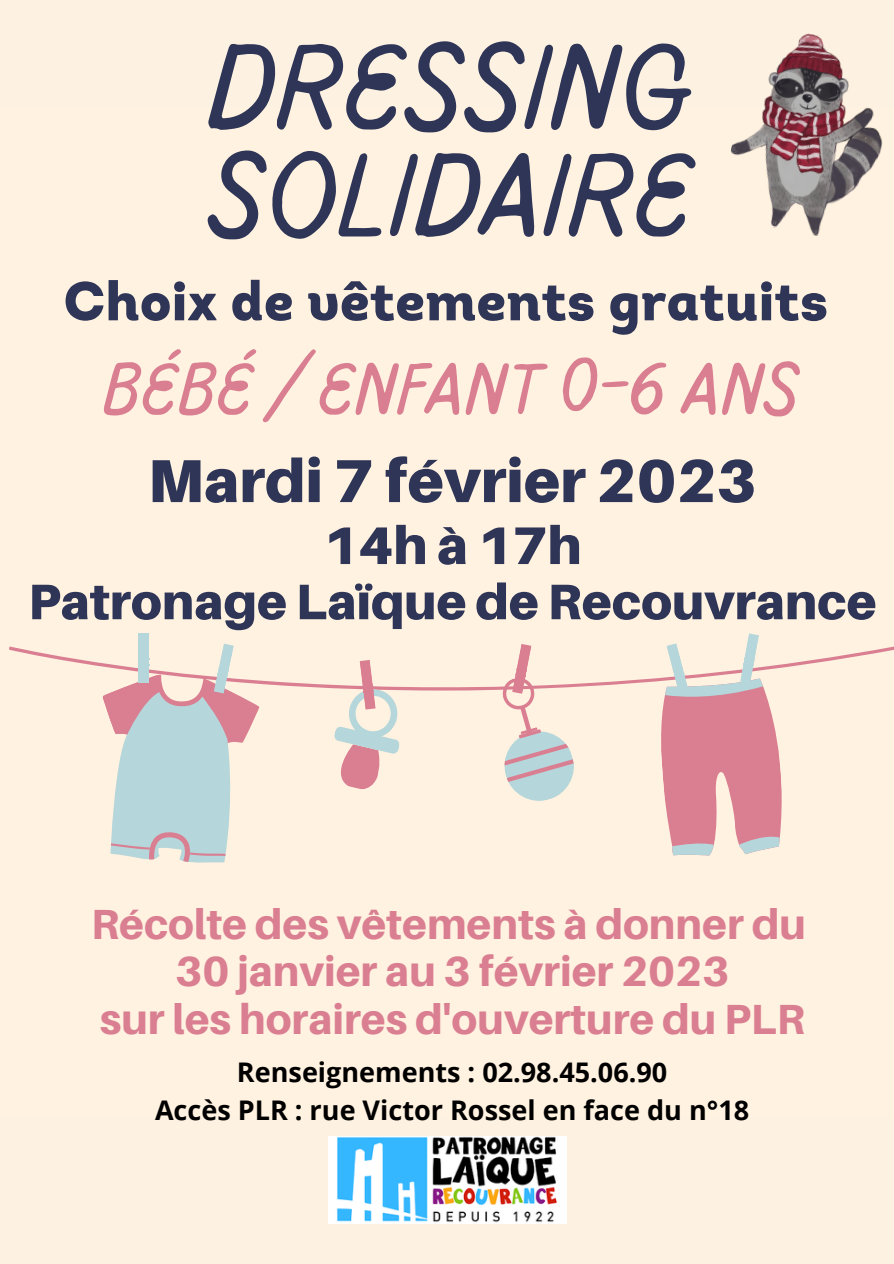
<style>
.page{position:relative;width:894px;height:1264px;background:#fff}
.page>*{position:absolute;margin:0;border:0;box-sizing:border-box;transform-origin:0 0}
.t1{font:100 123.15px "Pluma";color:#2e3557}
.t2{font:100 120.15px "Pluma";color:#2e3557}
.t3{font:100 74.55px "Pluma";color:#da7e91}
.t4{font:900 60.6px "Aileron";color:#2e3557}
.t5{font:55.05px "Intro Black Alt";color:#2e3557}
.t6{font:900 52.95px "Aileron";color:#2e3557}
.t7{font:900 49.95px "Aileron";color:#2e3557}
.t8{font:800 42.15px/47.2px "Aileron";color:#da7e91;text-align:center}
.t9{font:700 27px/37.2px "Open Sans";color:#000;text-align:center}
</style>
<div class="page">
<div style="left:0;top:0;width:893px;height:1263px;background:#fdf2e2"></div>
<img style="left:328px;top:1136px;width:238px;height:87px">
<img style="left:731px;top:33px;width:152px;height:203px">
<svg style="left:9px;top:633px;width:884px;height:230px"></svg>
<h1 class="t1" style="left:209px;top:31px;width:487px">DRESSING</h1>
<h2 class="t2" style="left:209px;top:141px;width:487px">SOLIDAIRE</h2>
<h3 class="t5" style="left:63px;top:279px;width:766px">Choix de vêtements gratuits</h3>
<h3 class="t3" style="left:104px;top:355px;width:698px">BÉBÉ / ENFANT 0-6 ANS</h3>
<h3 class="t4" style="left:148px;top:443px;width:610px">Mardi 7 février 2023</h3>
<p class="t6" style="left:323px;top:512px;width:260px">14h à 17h</p>
<p class="t7" style="left:28px;top:570px;width:849px">Patronage Laïque de Recouvrance</p>
<p class="t8" style="left:91px;top:899px;width:716px">Récolte des vêtements à donner du<br>30 janvier au 3 février 2023<br>sur les horaires d'ouverture du PLR</p>
<p class="t9" style="left:155px;top:1053px;width:595px">Renseignements : 02.98.45.06.90<br>Accès PLR : rue Victor Rossel en face du n°18</p>
</div>
